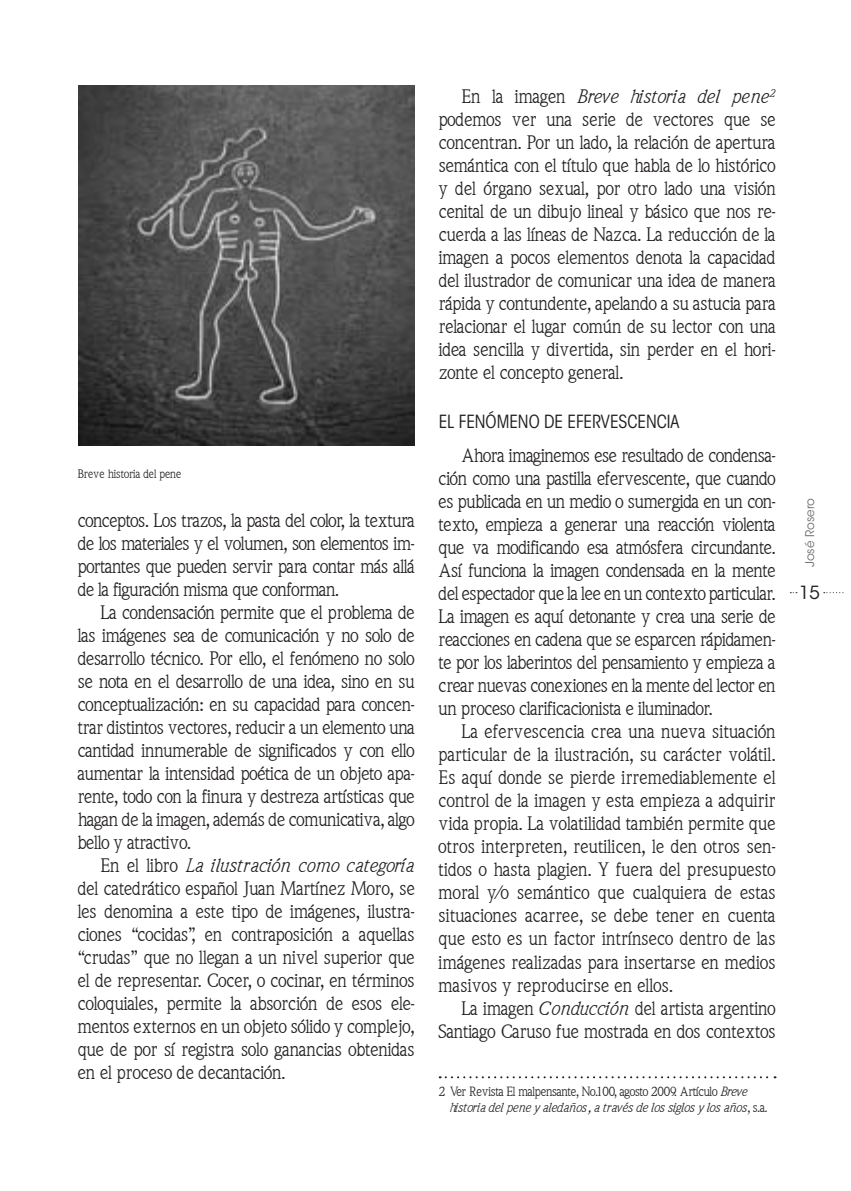
<style>
.page{position:relative;width:851px;height:1191px;background:#fff}
.page>*{position:absolute;margin:0;border:0;box-sizing:border-box;transform-origin:0 0}
.t1{font:19px/23px "Quintessence SSK";letter-spacing:-.01em;color:#231f20;text-align:justify}
.t2{font:19px "Quintessence SSK";letter-spacing:.01em;color:#231f20}
.t3{font:19px "Quintessence SSK Italic";color:#231f20}
.t4{font:condensed 18px "ITC Avant Garde Std";color:#231f20}
.t5{font:18px "ITC Avant Garde Std";color:#231f20}
.t6{font:13px/16px "Quintessence SSK";letter-spacing:-.02em;color:#231f20}
.t7{font:12px "Quintessence SSK";color:#231f20}
.t8{font:12px "ITC Avant Garde Std";color:#6c6d70}
.s1{font-family:"Quintessence SSK"}
.s2{font-family:"Quintessence SSK Italic"}
</style>
<div class="page">
<svg style="left:823px;top:592px;width:20px;height:1px"></svg>
<svg style="left:439px;top:1076px;width:336px;height:2px"></svg>
<img style="left:78px;top:85px;width:336px;height:360px">
<p class="t7" style="left:78px;top:467px;width:105px">Breve historia del pene</p>
<p class="t1" style="left:78px;top:509px;width:338px">conceptos. Los trazos, la pasta del color, la textura</p>
<p class="t1" style="left:78px;top:532px;width:338px">de los materiales y el volumen, son elementos im-</p>
<p class="t1" style="left:78px;top:555px;width:338px">portantes que pueden servir para contar más allá</p>
<p class="t1" style="left:78px;top:578px;width:263px">de la figuración misma que conforman.</p>
<p class="t1" style="left:100px;top:601px;width:315px">La condensación permite que el problema de</p>
<p class="t1" style="left:78px;top:624px;width:338px">las imágenes sea de comunicación y no solo de</p>
<p class="t1" style="left:78px;top:647px;width:338px">desarrollo técnico. Por ello, el fenómeno no solo</p>
<p class="t1" style="left:78px;top:670px;width:338px">se nota en el desarrollo de una idea, sino en su</p>
<p class="t1" style="left:78px;top:693px;width:338px">conceptualización: en su capacidad para concen-</p>
<p class="t1" style="left:78px;top:716px;width:338px">trar distintos vectores, reducir a un elemento una</p>
<p class="t1" style="left:78px;top:739px;width:338px">cantidad innumerable de significados y con ello</p>
<p class="t1" style="left:78px;top:762px;width:338px">aumentar la intensidad poética de un objeto apa-</p>
<p class="t1" style="left:78px;top:785px;width:338px">rente, todo con la finura y destreza artísticas que</p>
<p class="t1" style="left:78px;top:808px;width:338px">hagan de la imagen, además de comunicativa, algo</p>
<p class="t1" style="left:78px;top:831px;width:115px">bello y atractivo.</p>
<p class="t3" style="left:100px;top:854px;width:315px"><span class="s1">En el libro</span> La ilustración como categoría</p>
<p class="t1" style="left:78px;top:877px;width:338px">del catedrático español Juan Martínez Moro, se</p>
<p class="t1" style="left:78px;top:900px;width:338px">les denomina a este tipo de imágenes, ilustra-</p>
<p class="t1" style="left:78px;top:923px;width:338px">ciones “cocidas”, en contraposición a aquellas</p>
<p class="t1" style="left:78px;top:946px;width:338px">“crudas” que no llegan a un nivel superior que</p>
<p class="t1" style="left:78px;top:969px;width:338px">el de representar. Cocer, o cocinar, en términos</p>
<p class="t1" style="left:78px;top:992px;width:338px">coloquiales, permite la absorción de esos ele-</p>
<p class="t1" style="left:78px;top:1015px;width:338px">mentos externos en un objeto sólido y complejo,</p>
<p class="t1" style="left:78px;top:1038px;width:338px">que de por sí registra solo ganancias obtenidas</p>
<p class="t1" style="left:78px;top:1061px;width:209px">en el proceso de decantación.</p>
<p class="t1" style="left:438px;top:85px;width:338px;text-indent:23px">En la imagen <span class="s2">Breve historia del pene</span><sup>2 </sup>podemos ver una serie de vectores que se concentran. Por un lado, la relación de apertura semántica con el título que habla de lo histórico y del órgano sexual, por otro lado una visión cenital de un dibujo lineal y básico que nos re&shy;cuerda a las líneas de Nazca. La reducción de la imagen a pocos elementos denota la capacidad del ilustrador de comunicar una idea de manera rápida y contundente, apelando a su astucia para relacionar el lugar común de su lector con una idea sencilla y divertida, sin perder en el hori&shy;zonte el concepto general.</p>
<p class="t4" style="left:438px;top:410px;width:242px">EL FENÓMENO DE EFERVESCENCIA</p>
<p class="t1" style="left:461px;top:444px;width:315px">Ahora imaginemos ese resultado de condensa-</p>
<p class="t1" style="left:438px;top:467px;width:338px">ción como una pastilla efervescente, que cuando</p>
<p class="t1" style="left:438px;top:490px;width:338px">es publicada en un medio o sumergida en un con-</p>
<p class="t1" style="left:438px;top:513px;width:338px">texto, empieza a generar una reacción violenta</p>
<p class="t1" style="left:438px;top:536px;width:338px">que va modificando esa atmósfera circundante.</p>
<p class="t1" style="left:438px;top:559px;width:338px">Así funciona la imagen condensada en la mente</p>
<p class="t1" style="left:438px;top:582px;width:338px">del espectador que la lee en un contexto particular.</p>
<p class="t1" style="left:438px;top:605px;width:338px">La imagen es aquí detonante y crea una serie de</p>
<p class="t1" style="left:438px;top:628px;width:338px">reacciones en cadena que se esparcen rápidamen-</p>
<p class="t1" style="left:438px;top:651px;width:338px">te por los laberintos del pensamiento y empieza a</p>
<p class="t1" style="left:438px;top:674px;width:338px">crear nuevas conexiones en la mente del lector en</p>
<p class="t1" style="left:438px;top:697px;width:275px">un proceso clarificacionista e iluminador.</p>
<p class="t2" style="left:461px;top:720px;width:315px">La efervescencia crea una nueva situación</p>
<p class="t2" style="left:438px;top:743px;width:338px">particular de la ilustración, su carácter volátil.</p>
<p class="t2" style="left:438px;top:766px;width:338px">Es aquí donde se pierde irremediablemente el</p>
<p class="t2" style="left:438px;top:789px;width:338px">control de la imagen y esta empieza a adquirir</p>
<p class="t2" style="left:438px;top:812px;width:338px">vida propia. La volatilidad también permite que</p>
<p class="t2" style="left:438px;top:835px;width:338px">otros interpreten, reutilicen, le den otros sen-</p>
<p class="t2" style="left:438px;top:858px;width:338px">tidos o hasta plagien. Y fuera del presupuesto</p>
<p class="t2" style="left:438px;top:881px;width:338px">moral y/o semántico que cualquiera de estas</p>
<p class="t2" style="left:438px;top:904px;width:338px">situaciones acarree, se debe tener en cuenta</p>
<p class="t2" style="left:438px;top:927px;width:338px">que esto es un factor intrínseco dentro de las</p>
<p class="t2" style="left:438px;top:950px;width:338px">imágenes realizadas para insertarse en medios</p>
<p class="t2" style="left:438px;top:973px;width:236px">masivos y reproducirse en ellos.</p>
<p class="t1" style="left:461px;top:996px;width:315px">La imagen <span class="s2">Conducción</span> del artista argentino</p>
<p class="t1" style="left:438px;top:1019px;width:338px">Santiago Caruso fue mostrada en dos contextos</p>
<p class="t6" style="left:450px;top:1083px;width:319px;text-indent:-11px">2 Ver Revista El malpensante, No.100, agosto 2009. Artículo <span class="s2">Breve historia del pene y aledaños, a través de los siglos y los años</span>, s.a.</p>
<p class="t8" style="left:802px;top:567px;width:70px;rotate:-90deg">José Rosero</p>
<p class="t5" style="left:799px;top:582px;width:22px">15</p>
</div>
